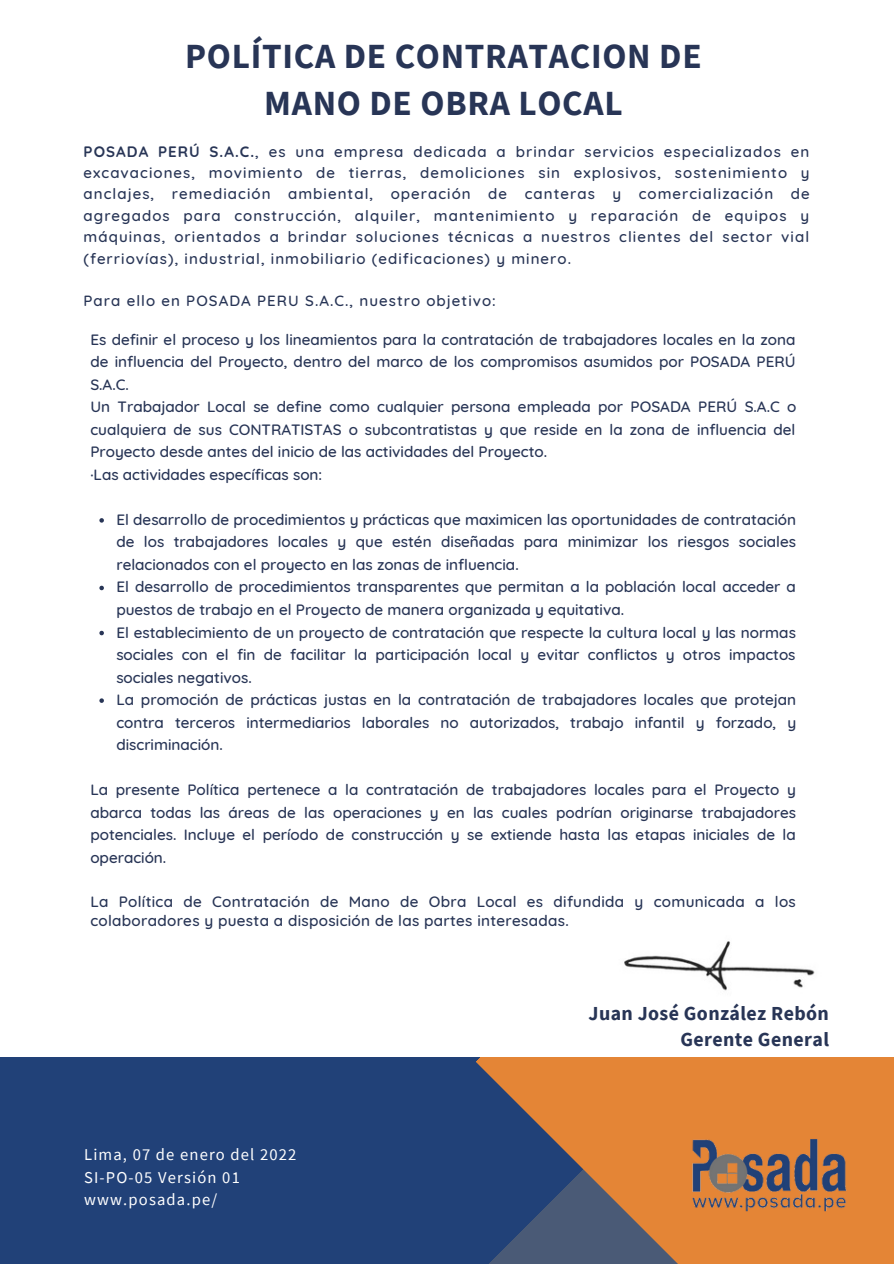
<style>
.page{position:relative;width:894px;height:1264px;background:#fff}
.page>*{position:absolute;margin:0;border:0;box-sizing:border-box;transform-origin:0 0}
.t1{font:700 35.25px/46.2px "Source Sans Pro";letter-spacing:.02em;color:#283556;text-align:center}
.t2{font:700 19.8px/26px "Source Sans Pro";letter-spacing:.02em;color:#283556;text-align:right}
.t3{font:16.5px/22.5px "Source Sans Pro";letter-spacing:.07em;color:#fff}
.t4{font:500 15.3px/22.5px "Quicksand";color:#283556}
.t5{font:500 15.3px/19.2px "Quicksand";letter-spacing:.02em;color:#283556}
.t6{font:500 15px/21.5px "Quicksand";letter-spacing:.07em;color:#283556;text-align:justify}
.s1{font-weight:700}
</style>
<div class="page">
<div style="left:0;top:0;width:893px;height:1263px;background:#214178"></div>
<svg style="left:475px;top:1056px;width:418px;height:207px;fill:#e48536"></svg>
<div style="left:0;top:0;width:893px;height:1056px;background:#fff"></div>
<svg style="left:99px;top:518px;width:5px;height:4px"></svg>
<svg style="left:99px;top:585px;width:5px;height:5px"></svg>
<svg style="left:99px;top:630px;width:5px;height:5px"></svg>
<svg style="left:99px;top:698px;width:5px;height:5px"></svg>
<img style="left:643px;top:1122px;width:250px;height:97px">
<img style="left:624px;top:941px;width:191px;height:50px">
<h1 class="t1" style="left:185px;top:33px;width:518px">POLÍTICA DE CONTRATACION DE<br>MANO DE OBRA LOCAL</h1>
<p class="t6" style="left:83px;top:140px;width:727px"><span class="s1">POSADA PERÚ S.A.C.</span>, es una empresa dedicada a brindar servicios especializados en excavaciones, movimiento de tierras, demoliciones sin explosivos, sostenimiento y anclajes, remediación ambiental, operación de canteras y comercialización de agregados para construcción, alquiler, mantenimiento y reparación de equipos y máquinas, orientados a brindar soluciones técnicas a nuestros clientes del sector vial (ferriovías), industrial, inmobiliario (edificaciones) y minero.</p>
<p class="t6" style="left:83px;top:290px;width:413px">Para ello en POSADA PERU S.A.C., nuestro objetivo:</p>
<p class="t4" style="left:90px;top:328px;width:707px">Es definir el proceso y los lineamientos para la contratación de trabajadores locales en la zona de influencia del Proyecto, dentro del marco de los compromisos asumidos por POSADA PERÚ S.A.C.<br>Un Trabajador Local se define como cualquier persona empleada por POSADA PERÚ S.A.C o cualquiera de sus CONTRATISTAS o subcontratistas y que reside en la zona de influencia del Proyecto desde antes del inicio de las actividades del Proyecto.<br>·Las actividades específicas son:</p>
<p class="t4" style="left:116px;top:508px;width:681px">El desarrollo de procedimientos y prácticas que maximicen las oportunidades de contratación de los trabajadores locales y que estén diseñadas para minimizar los riesgos sociales relacionados con el proyecto en las zonas de influencia.<br>El desarrollo de procedimientos transparentes que permitan a la población local acceder a puestos de trabajo en el Proyecto de manera organizada y equitativa.<br>El establecimiento de un proyecto de contratación que respecte la cultura local y las normas sociales con el fin de facilitar la participación local y evitar conflictos y otros impactos sociales negativos.<br>La promoción de prácticas justas en la contratación de trabajadores locales que protejan contra terceros intermediarios laborales no autorizados, trabajo infantil y forzado, y discriminación.</p>
<p class="t4" style="left:90px;top:778px;width:707px;text-align:justify">La presente Política pertenece a la contratación de trabajadores locales para el Proyecto y abarca todas las áreas de las operaciones y en las cuales podrían originarse trabajadores potenciales. Incluye el período de construcción y se extiende hasta las etapas iniciales de la operación.</p>
<p class="t5" style="left:90px;top:891px;width:706px">La Política de Contratación de Mano de Obra Local es difundida y comunicada a los colaboradores y puesta a disposición de las partes interesadas.</p>
<p class="t3" style="left:84px;top:1143px;width:214px">Lima, 07 de enero del 2022<br>SI-PO-05 Versión 01 www.posada.pe/</p>
<p class="t2" style="left:588px;top:1000px;width:242px">Juan José González Rebón<br>Gerente General</p>
</div>
